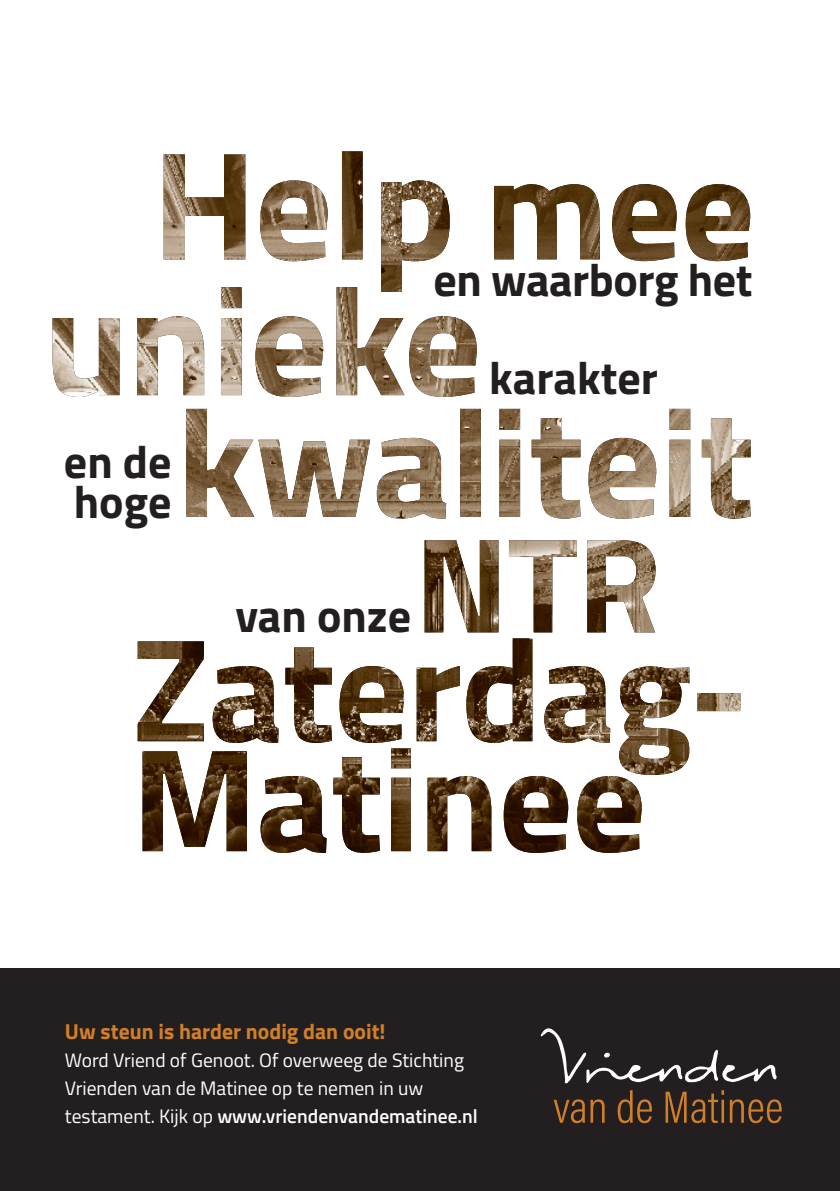
<style>
.page{position:relative;width:840px;height:1191px;background:#fff}
.page>*{position:absolute;margin:0;border:0;box-sizing:border-box;transform-origin:0 0}
.t1{font:700 46px/39.8px "Titillium Web";color:#231f20}
.t2{font:700 21.6px "Titillium Web";color:#d28028}
.t3{font:19.4px/28.2px "Titillium Web";color:#fff}
.s1{font-weight:600}
</style>
<div class="page">
<svg style="left:52px;top:205px;width:698px;height:648px"></svg>
<img style="left:163px;top:151px;width:586px;height:246px">
<div style="left:0;top:968px;width:839px;height:223px;background:#231f20"></div>
<svg style="left:553px;top:1099px;width:31px;height:24px"></svg>
<svg style="left:590px;top:1099px;width:14px;height:23px"></svg>
<svg style="left:617px;top:1090px;width:34px;height:33px"></svg>
<svg style="left:665px;top:1090px;width:58px;height:33px"></svg>
<svg style="left:729px;top:1099px;width:52px;height:24px"></svg>
<svg style="left:540px;top:1028px;width:236px;height:55px"></svg>
<svg style="left:603px;top:1052px;width:7px;height:6px"></svg>
<h1 class="t1" style="left:433px;top:258px;width:320px">en waarborg het</h1>
<h1 class="t1" style="left:64px;top:440px;width:109px">en de hoge</h1>
<h1 class="t1" style="left:235px;top:594px;width:177px">van onze</h1>
<h1 class="t1" style="left:489px;top:356px;width:170px">karakter</h1>
<p class="t2" style="left:65px;top:1014px;width:322px">Uw steun is harder nodig dan ooit!</p>
<p class="t3" style="left:65px;top:1045px;width:414px">Word Vriend of Genoot. Of overweeg de Stichting<br>Vrienden van de Matinee op te nemen in uw testament. Kijk op <span class="s1">www.vriendenvandematinee.nl</span></p>
</div>
